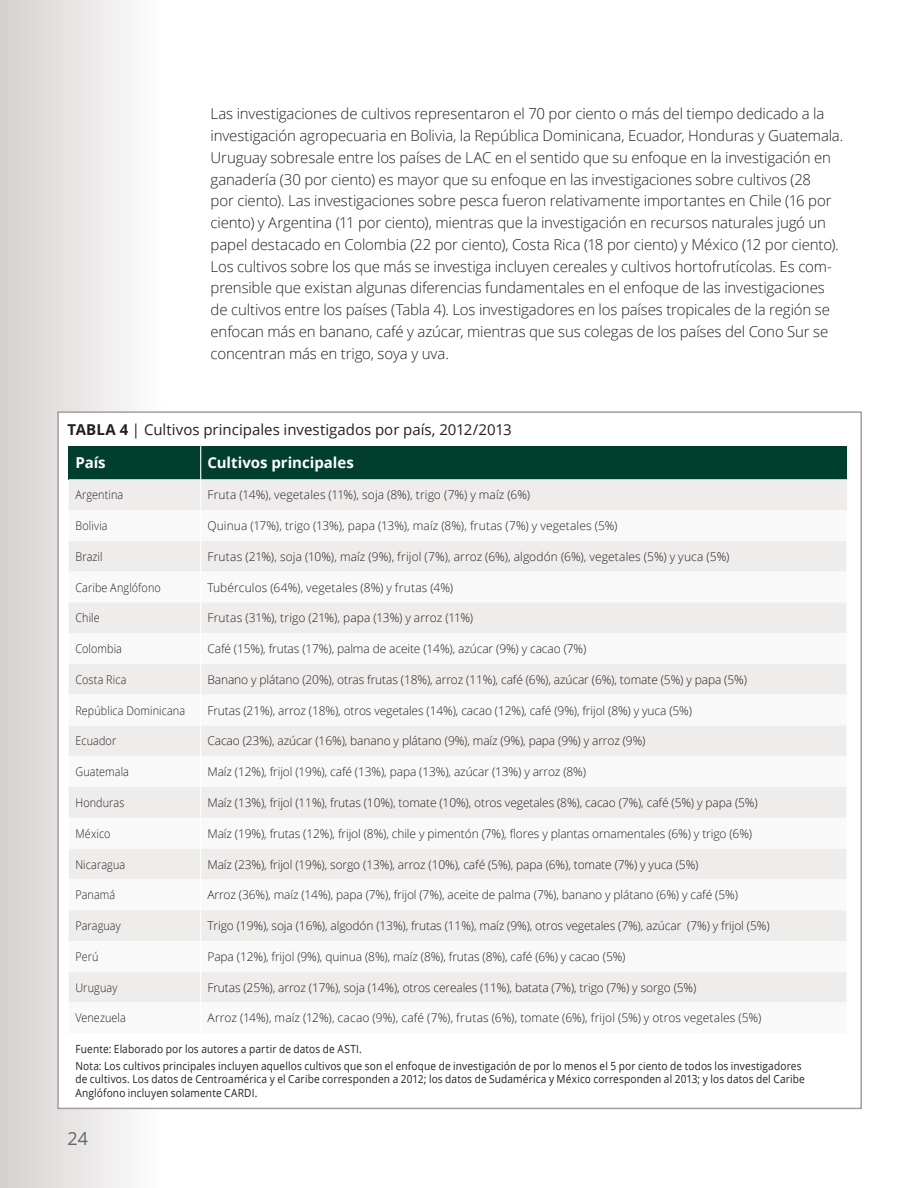
<style>
.page{position:relative;width:918px;height:1188px;background:#fff}
.page>*{position:absolute;margin:0;border:0;box-sizing:border-box;transform-origin:0 0}
.t1{font:18px "Open Sans";color:#626767}
.t2{font:300 15px/21.8px "Open Sans";letter-spacing:-.01em;color:#231f20}
.t3{font:15px "Open Sans";color:#231f20}
.t4{font:700 15px "Open Sans";color:#fff}
.t5{font:300 12px "Open Sans";letter-spacing:-.01em;color:#231f20}
.t6{font:300 12px "Open Sans";letter-spacing:.01em;color:#231f20}
.t7{font:300 12px "Open Sans";letter-spacing:.01em;color:#231f20;scale:.9 1}
.t8{font:300 12px "Open Sans";letter-spacing:-.01em;color:#231f20;scale:.9 1}
.t9{font:300 12px "Open Sans";letter-spacing:.02em;color:#231f20;scale:.9 1}
.t10{font:300 12px "Open Sans";letter-spacing:.015em;color:#231f20;scale:.9 1}
.t11{font:11.25px/17px "Open Sans";letter-spacing:.015em;color:#231f20;scale:.9 1}
.s1{font-weight:700}
</style>
<div class="page">
<div style="left:0;top:0;width:162px;height:1188px;background:linear-gradient(to right,#d5d1d0,#fefefe)"></div>
<div style="left:57px;top:411px;width:805px;height:698px;background:#fff;border:2px solid #a59d9e"></div>
<div style="left:69px;top:446px;width:132px;height:33px;background:#003f2e"></div>
<div style="left:201px;top:446px;width:646px;height:33px;background:#003f2e"></div>
<div style="left:69px;top:479px;width:778px;height:31px;background:#eeedec"></div>
<svg style="left:69px;top:541px;width:777px;height:461px;fill:#eeedec"></svg>
<hr style="left:200px;top:446px;width:1px;height:33px;background:#fff">
<hr style="left:200px;top:479px;width:1px;height:31px;background:#fff">
<hr style="left:200px;top:541px;width:1px;height:31px;background:#fff">
<hr style="left:200px;top:602px;width:1px;height:31px;background:#fff">
<hr style="left:200px;top:633px;width:1px;height:31px;background:#fff">
<hr style="left:200px;top:664px;width:1px;height:31px;background:#fff">
<hr style="left:200px;top:695px;width:1px;height:30px;background:#fff">
<hr style="left:200px;top:725px;width:1px;height:31px;background:#fff">
<hr style="left:200px;top:756px;width:1px;height:31px;background:#fff">
<hr style="left:200px;top:787px;width:1px;height:31px;background:#fff">
<hr style="left:200px;top:818px;width:1px;height:31px;background:#fff">
<hr style="left:200px;top:849px;width:1px;height:30px;background:#fff">
<hr style="left:200px;top:879px;width:1px;height:31px;background:#fff">
<hr style="left:200px;top:910px;width:1px;height:31px;background:#fff">
<hr style="left:200px;top:941px;width:1px;height:31px;background:#fff">
<hr style="left:200px;top:972px;width:1px;height:30px;background:#fff">
<hr style="left:200px;top:572px;width:1px;height:30px;background:#fff">
<p class="t2" style="left:211px;top:103px;width:634px">Las investigaciones de cultivos representaron el 70 por ciento o más del tiempo dedicado a la investigación agropecuaria en Bolivia, la República Dominicana, Ecuador, Honduras y Guatemala.<br>Uruguay sobresale entre los países de LAC en el sentido que su enfoque en la investigación en ganadería (30 por ciento) es mayor que su enfoque en las investigaciones sobre cultivos (28<br>por ciento). Las investigaciones sobre pesca fueron relativamente importantes en Chile (16 por ciento) y Argentina (11 por ciento), mientras que la investigación en recursos naturales jugó un papel destacado en Colombia (22 por ciento), Costa Rica (18 por ciento) y México (12 por ciento).<br>Los cultivos sobre los que más se investiga incluyen cereales y cultivos hortofrutícolas. Es com&shy;prensible que existan algunas diferencias fundamentales en el enfoque de las investigaciones de cultivos entre los países (Tabla 4). Los investigadores en los países tropicales de la región se enfocan más en banano, café y azúcar, mientras que sus colegas de los países del Cono Sur se concentran más en trigo, soya y uva.</p>
<p class="t3" style="left:68px;top:419px;width:446px"><span class="s1">TABLA 4</span> | Cultivos principales investigados por país, 2012/2013</p>
<p class="t4" style="left:75px;top:452px;width:32px">País</p>
<p class="t4" style="left:207px;top:452px;width:148px">Cultivos principales</p>
<p class="t7" style="left:75px;top:487px;width:55px">Argentina</p>
<p class="t6" style="left:207px;top:487px;width:324px">Fruta (14%), vegetales (11%), soja (8%), trigo (7%) y maíz (6%)</p>
<p class="t10" style="left:75px;top:517px;width:37px">Bolivia</p>
<p class="t6" style="left:207px;top:517px;width:412px">Quinua (17%), trigo (13%), papa (13%), maíz (8%), frutas (7%) y vegetales (5%)</p>
<p class="t8" style="left:75px;top:548px;width:32px">Brazil</p>
<p class="t6" style="left:207px;top:548px;width:523px">Frutas (21%), soja (10%), maíz (9%), frijol (7%), arroz (6%), algodón (6%), vegetales (5%) y yuca (5%)</p>
<p class="t7" style="left:75px;top:579px;width:96px">Caribe Anglófono</p>
<p class="t6" style="left:207px;top:579px;width:247px">Tubérculos (64%), vegetales (8%) y frutas (4%)</p>
<p class="t8" style="left:75px;top:610px;width:29px">Chile</p>
<p class="t6" style="left:207px;top:610px;width:267px">Frutas (31%), trigo (21%), papa (13%) y arroz (11%)</p>
<p class="t7" style="left:75px;top:640px;width:53px">Colombia</p>
<p class="t5" style="left:207px;top:640px;width:380px">Café (15%), frutas (17%), palma de aceite (14%), azúcar (9%) y cacao (7%)</p>
<p class="t9" style="left:75px;top:671px;width:58px">Costa Rica</p>
<p class="t5" style="left:207px;top:671px;width:541px">Banano y plátano (20%), otras frutas (18%), arroz (11%), café (6%), azúcar (6%), tomate (5%) y papa (5%)</p>
<p class="t7" style="left:75px;top:702px;width:123px">República Dominicana</p>
<p class="t5" style="left:207px;top:702px;width:486px">Frutas (21%), arroz (18%), otros vegetales (14%), cacao (12%), café (9%), frijol (8%) y yuca (5%)</p>
<p class="t7" style="left:75px;top:733px;width:47px">Ecuador</p>
<p class="t5" style="left:207px;top:733px;width:440px">Cacao (23%), azúcar (16%), banano y plátano (9%), maíz (9%), papa (9%) y arroz (9%)</p>
<p class="t7" style="left:75px;top:764px;width:61px">Guatemala</p>
<p class="t5" style="left:207px;top:764px;width:380px">Maíz (12%), frijol (19%), café (13%), papa (13%), azúcar (13%) y arroz (8%)</p>
<p class="t7" style="left:75px;top:794px;width:56px">Honduras</p>
<p class="t5" style="left:207px;top:794px;width:552px">Maíz (13%), frijol (11%), frutas (10%), tomate (10%), otros vegetales (8%), cacao (7%), café (5%) y papa (5%)</p>
<p class="t8" style="left:75px;top:825px;width:40px">México</p>
<p class="t5" style="left:207px;top:825px;width:546px">Maíz (19%), frutas (12%), frijol (8%), chile y pimentón (7%), flores y plantas ornamentales (6%) y trigo (6%)</p>
<p class="t7" style="left:75px;top:856px;width:57px">Nicaragua</p>
<p class="t5" style="left:207px;top:856px;width:493px">Maíz (23%), frijol (19%), sorgo (13%), arroz (10%), café (5%), papa (6%), tomate (7%) y yuca (5%)</p>
<p class="t8" style="left:75px;top:887px;width:46px">Panamá</p>
<p class="t5" style="left:207px;top:887px;width:532px">Arroz (36%), maíz (14%), papa (7%), frijol (7%), aceite de palma (7%), banano y plátano (6%) y café (5%)</p>
<p class="t7" style="left:75px;top:918px;width:52px">Paraguay</p>
<p class="t5" style="left:207px;top:918px;width:564px">Trigo (19%), soja (16%), algodón (13%), frutas (11%), maíz (9%), otros vegetales (7%), azúcar (7%) y frijol (5%)</p>
<p class="t8" style="left:75px;top:948px;width:27px">Perú</p>
<p class="t5" style="left:207px;top:948px;width:420px">Papa (12%), frijol (9%), quinua (8%), maíz (8%), frutas (8%), café (6%) y cacao (5%)</p>
<p class="t7" style="left:75px;top:979px;width:48px">Uruguay</p>
<p class="t5" style="left:207px;top:979px;width:490px">Frutas (25%), arroz (17%), soja (14%), otros cereales (11%), batata (7%), trigo (7%) y sorgo (5%)</p>
<p class="t7" style="left:75px;top:1010px;width:58px">Venezuela</p>
<p class="t6" style="left:207px;top:1010px;width:555px">Arroz (14%), maíz (12%), cacao (9%), café (7%), frutas (6%), tomate (6%), frijol (5%) y otros vegetales (5%)</p>
<p class="t11" style="left:75px;top:1040px;width:808px">Fuente: Elaborado por los autores a partir de datos de ASTI.<br>Nota: Los cultivos principales incluyen aquellos cultivos que son el enfoque de investigación de por lo menos el 5 por ciento de todos los investigadores</p>
<p class="t11" style="left:75px;top:1072px;width:812px;line-height:13.5px">de cultivos. Los datos de Centroamérica y el Caribe corresponden a 2012; los datos de Sudamérica y México corresponden al 2013; y los datos del Caribe<br>Anglófono incluyen solamente CARDI.</p>
<h1 class="t1" style="left:68px;top:1126px;width:22px">24</h1>
</div>
